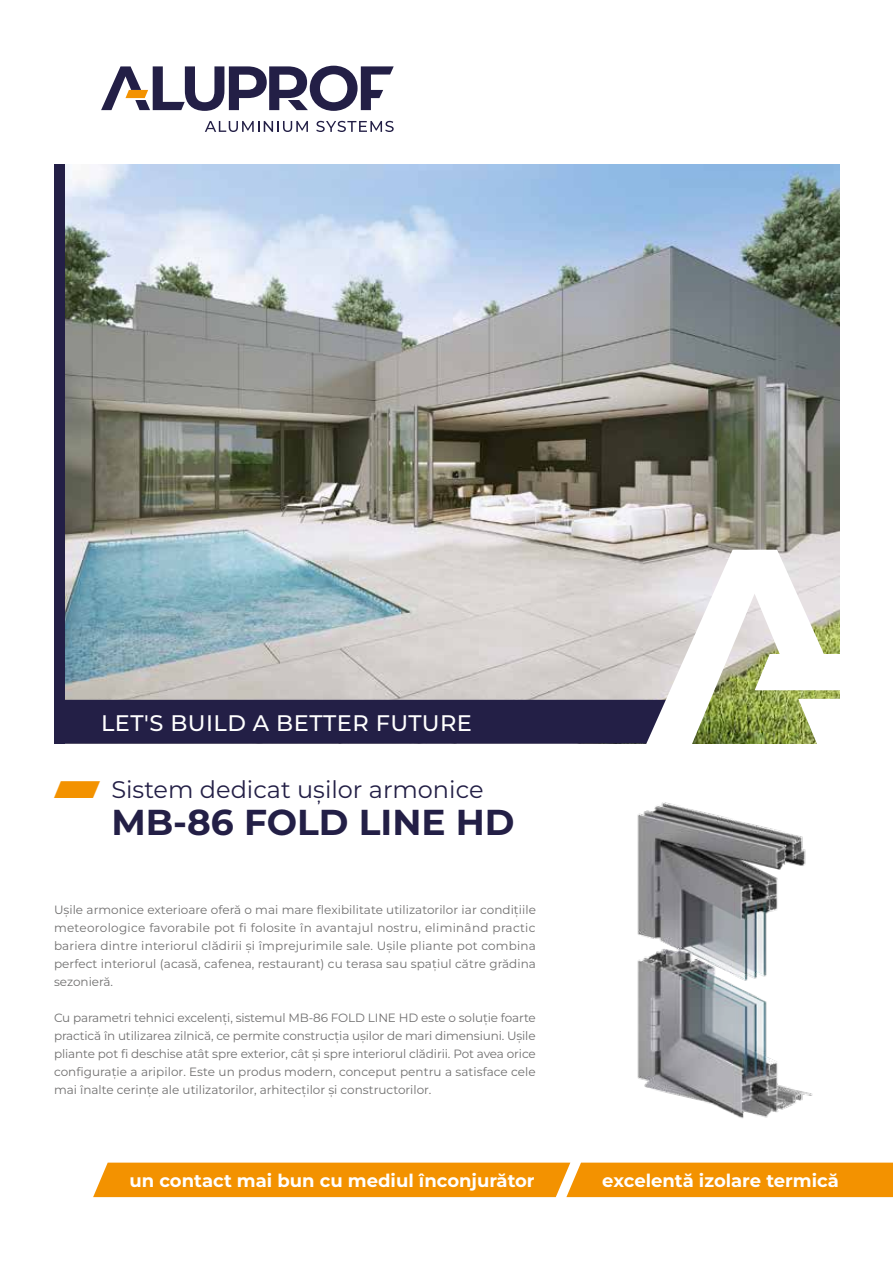
<style>
.page{position:relative;width:893px;height:1263px;background:#fff}
.page>*{position:absolute;margin:0;border:0;box-sizing:border-box;transform-origin:0 0}
.t1{font:700 36px "Montserrat Alu";color:#231f46}
.t2{font:24px "Montserrat Alu";color:#231f46}
.t3{font:500 22.5px "Montserrat Alu";letter-spacing:.02em;color:#fff}
.t4{font:700 18px "Montserrat Alu";color:#fff}
.t5{font:12px/18px "Montserrat Alu";color:#706f6f;text-align:justify}
.s1{color:#f39200}
</style>
<div class="page">
<div style="left:93px;top:1162px;width:800px;height:35px;background:#f39200"></div>
<img style="left:65px;top:164px;width:774px;height:536px">
<img style="left:637px;top:802px;width:176px;height:317px">
<div style="left:54px;top:164px;width:11px;height:580px;background:#231f46"></div>
<div style="left:54px;top:700px;width:619px;height:44px;background:#231f46"></div>
<svg style="left:644px;top:550px;width:196px;height:194px"></svg>
<svg style="left:101px;top:66px;width:293px;height:45px"></svg>
<svg style="left:205px;top:121px;width:103px;height:11px"></svg>
<svg style="left:316px;top:121px;width:78px;height:11px"></svg>
<h3 class="t3" style="left:101px;top:707px;width:372px">LET'S BUILD A BETTER FUTURE</h3>
<h2 class="t2" style="left:54px;top:773px;width:431px"><span class="s1">⸠</span> Sistem dedicat ușilor armonice</h2>
<h1 class="t1" style="left:111px;top:796px;width:405px">MB-86 FOLD LINE HD</h1>
<p class="t5" style="left:54px;top:901px;width:483px">Ușile armonice exterioare oferă o mai mare flexibilitate utilizatorilor iar condițiile meteorologice favorabile pot fi folosite în avantajul nostru, eliminând practic bariera dintre interiorul clădirii și împrejurimile sale. Ușile pliante pot combina perfect interiorul (acasă, cafenea, restaurant) cu terasa sau spațiul către grădina sezonieră.</p>
<p class="t5" style="left:54px;top:1009px;width:483px">Cu parametri tehnici excelenți, sistemul MB-86 FOLD LINE HD este o soluție foarte practică în utilizarea zilnică, ce permite construcția ușilor de mari dimensiuni. Ușile pliante pot fi deschise atât spre exterior, cât și spre interiorul clădirii. Pot avea orice configurație a aripilor. Este un produs modern, conceput pentru a satisface cele mai înalte cerințe ale utilizatorilor, arhitecților și constructorilor.</p>
<h3 class="t4" style="left:130px;top:1167px;width:407px">un contact mai bun cu mediul înconjurător</h3>
<h3 class="t4" style="left:602px;top:1167px;width:238px">excelentă izolare termică</h3>
</div>
